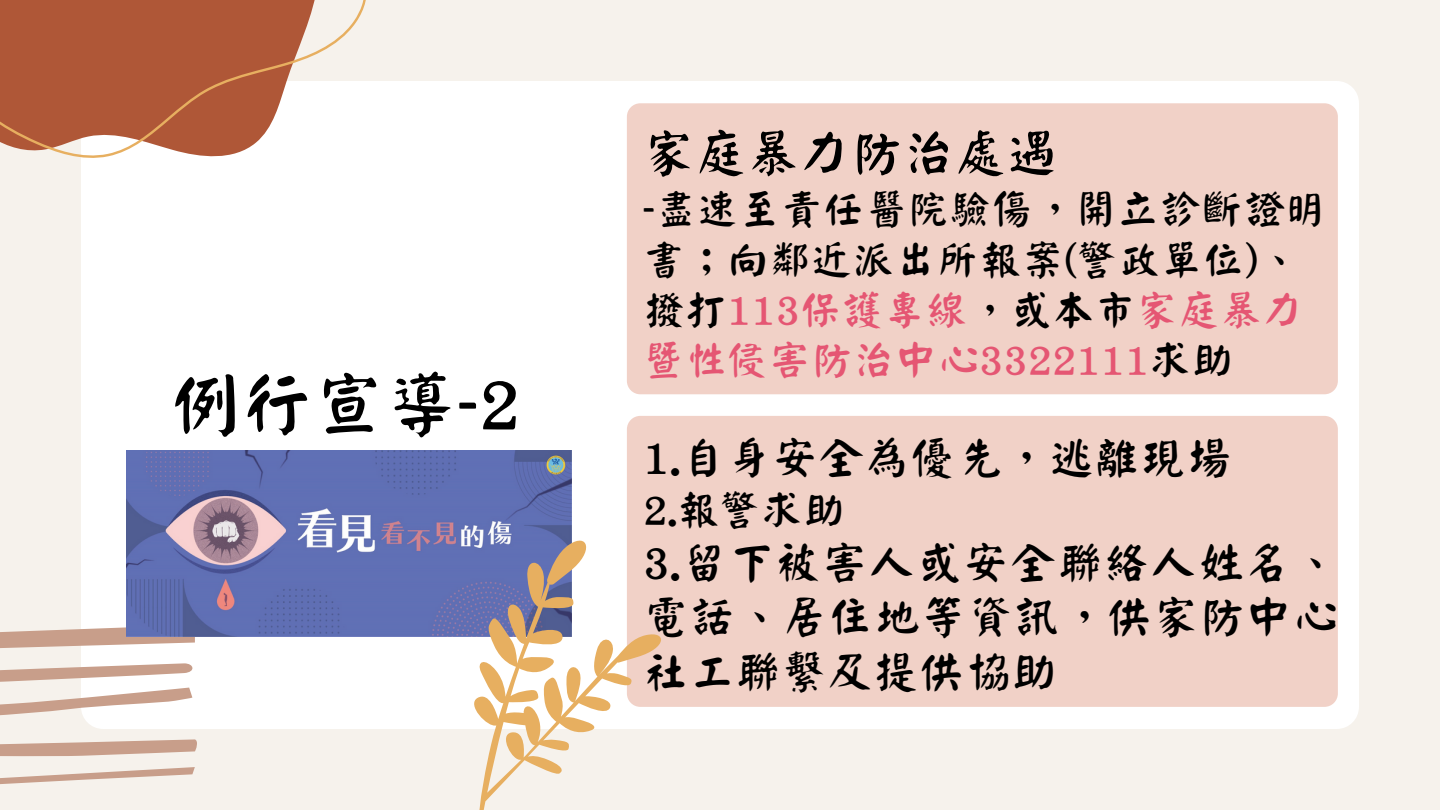
<style>
.page{position:relative;width:1440px;height:810px;background:#f6f2ec}
.page>*{position:absolute;margin:0;border:0;box-sizing:border-box;transform-origin:0 0}
.t1{font:72px "Han Wang Yan Kai";color:#000}
.t2{font:52px "Han Wang Yan Kai";color:#000}
.t3{font:46px/54.8px "Han Wang Yan Kai";letter-spacing:.01em;color:#000;text-align:justify}
.t4{font:42px/50.2px "Han Wang Yan Kai";color:#000}
.s1{color:#e55673}
</style>
<div class="page">
<div style="left:81px;top:81px;width:1278px;height:648px;background:#fff;border-radius:22px"></div>
<div style="left:627px;top:103px;width:711px;height:291px;background:#f1d1c7;border-radius:13px"></div>
<div style="left:627px;top:416px;width:711px;height:291px;background:#f1d1c7;border-radius:13px"></div>
<svg style="left:0;top:0;width:366px;height:158px;fill:#af5737"></svg>
<svg style="left:0;top:627px;width:197px;height:157px"></svg>
<img style="left:126px;top:450px;width:446px;height:186px">
<svg style="left:465px;top:532px;width:196px;height:278px"></svg>
<h1 class="t1" style="left:169px;top:369px;width:352px">例行宣導-2</h1>
<p class="t2" style="left:643px;top:128px;width:417px">家庭暴力防治處遇</p>
<p class="t4" style="left:643px;top:185px;width:686px">-盡速至責任醫院驗傷，開立診斷證明書；向鄰近派出所報案(警政單位)、撥打<span class="s1">113保護專線</span>，或本市<span class="s1">家庭暴力暨性侵害防治中心3322111</span>求助</p>
<p class="t3" style="left:643px;top:430px;width:591px">1.自身安全為優先，逃離現場</p>
<p class="t4" style="left:643px;top:485px;width:204px">2.報警求助</p>
<p class="t3" style="left:643px;top:535px;width:697px">3.留下被害人或安全聯絡人姓名、電話、居住地等資訊，供家防中心社工聯繫及提供協助</p>
</div>
